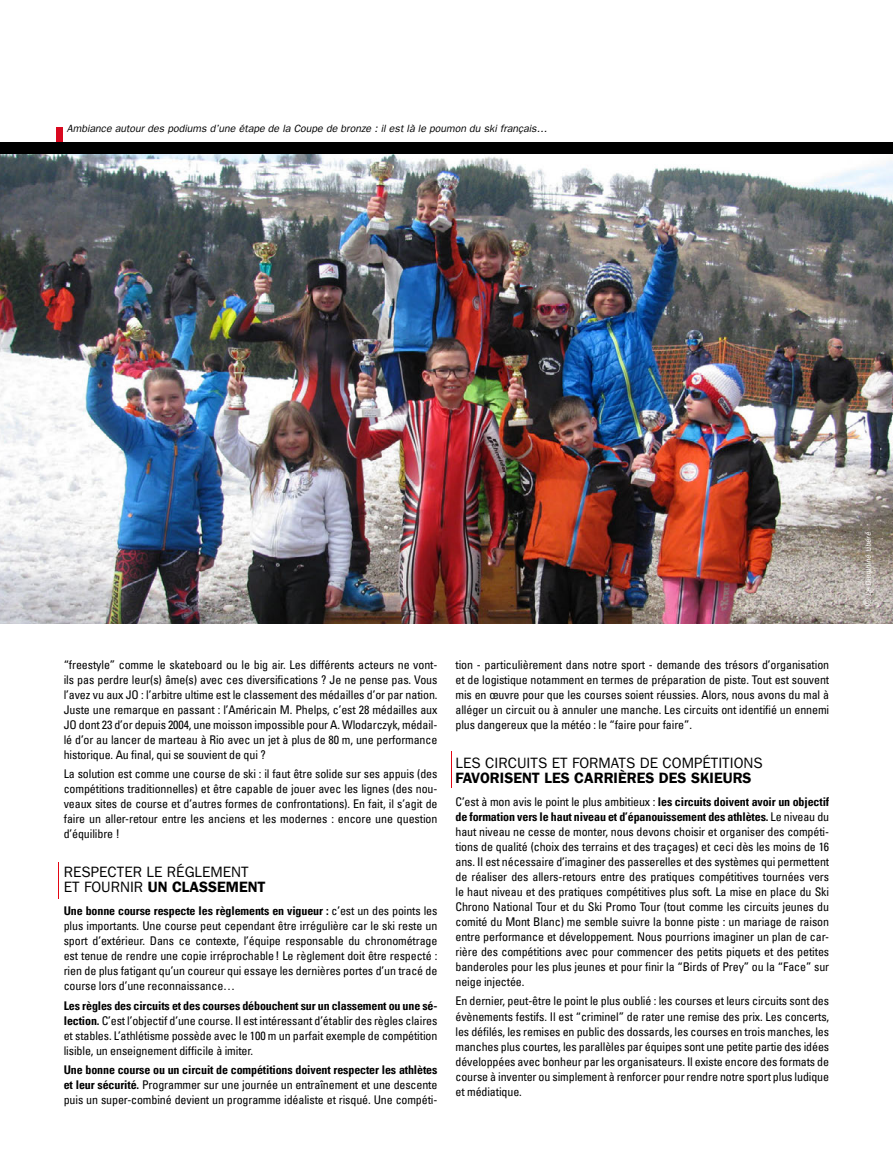
<style>
.page{position:relative;width:893px;height:1170px;background:#fff}
.page>*{position:absolute;margin:0;border:0;box-sizing:border-box;transform-origin:0 0}
.t1{font:15px/15px "Franklin Gothic";color:#000}
.t2{font:600 15px "Franklin Gothic";color:#000}
.t3{font:condensed 12px/15px "Univers";letter-spacing:-.01em;color:#000;text-align:justify}
.t4{font:italic 10.5px "Franklin Gothic";color:#000}
.t5{font:italic 7.5px "Franklin Gothic";color:#fff}
.s1{font-weight:600}
.s2{font-weight:700}
.s3{font-family:"Univers";font-weight:300;font-style:normal;font-stretch:condensed;font-size:9.75px}
</style>
<div class="page">
<div style="left:0;top:142px;width:893px;height:12px;background:#000"></div>
<hr style="left:451px;top:751px;width:1px;height:36px;background:#e30613">
<hr style="left:58px;top:861px;width:1px;height:37px;background:#e30613">
<img style="left:0;top:154px;width:893px;height:469px">
<div style="left:56px;top:127px;width:6px;height:15px;background:#d9081f"></div>
<p class="t4" style="left:67px;top:123px;width:482px">Ambiance autour des podiums d’une étape de la Coupe de bronze : il est là le poumon du ski français…</p>
<p class="t3" style="left:64px;top:657px;width:375px">“freestyle” comme le skateboard ou le big air. Les différents acteurs ne vont&shy;ils pas perdre leur(s) âme(s) avec ces diversifications ? Je ne pense pas. Vous l’avez vu aux JO : l’arbitre ultime est le classement des médailles d’or par nation.<br>Juste une remarque en passant : l’Américain M. Phelps, c’est 28 médailles aux JO dont 23 d’or depuis 2004, une moisson impossible pour A. Wlodarczyk, médail&shy;lé d’or au lancer de marteau à Rio avec un jet à plus de 80 m, une performance historique. Au final, qui se souvient de qui ?</p>
<p class="t3" style="left:64px;top:766px;width:375px">La solution est comme une course de ski : il faut être solide sur ses appuis (des compétitions traditionnelles) et être capable de jouer avec les lignes (des nou&shy;veaux sites de course et d’autres formes de confrontations). En fait, il s’agit de faire un aller-retour entre les anciens et les modernes : encore une question d’équilibre !</p>
<p class="t1" style="left:64px;top:863px;width:203px">RESPECTER LE RÉGLEMENT<br>ET FOURNIR <span class="s1">UN CLASSEMENT</span></p>
<p class="t3" style="left:64px;top:903px;width:375px"><span class="s2">Une bonne course respecte les règlements en vigueur :</span> c’est un des points les plus importants. Une course peut cependant être irrégulière car le ski reste un sport d’extérieur. Dans ce contexte, l’équipe responsable du chronométrage est tenue de rendre une copie irréprochable! Le règlement doit être respecté : rien de plus fatigant qu’un coureur qui essaye les dernières portes d’un tracé de course lors d’une reconnaissance…</p>
<p class="t3" style="left:64px;top:997px;width:375px"><span class="s2">Les règles des circuits et des courses débouchent sur un classement ou une sé&shy;lection.</span> C’est l’objectif d’une course. Il est intéressant d’établir des règles claires et stables. L’athlétisme possède avec le 100 m un parfait exemple de compétition lisible, un enseignement difficile à imiter.</p>
<p class="t3" style="left:64px;top:1061px;width:375px"><span class="s2">Une bonne course ou un circuit de compétitions doivent respecter les athlètes et leur sécurité.</span> Programmer sur une journée un entraînement et une descente puis un super-combiné devient un programme idéaliste et risqué. Une compéti-</p>
<p class="t3" style="left:455px;top:657px;width:375px">tion - particulièrement dans notre sport - demande des trésors d’organisation et de logistique notamment en termes de préparation de piste. Tout est souvent mis en œuvre pour que les courses soient réussies. Alors, nous avons du mal à alléger un circuit ou à annuler une manche. Les circuits ont identifié un ennemi plus dangereux que la météo : le “faire pour faire”.</p>
<p class="t1" style="left:455px;top:754px;width:309px">LES CIRCUITS ET FORMATS DE COMPÉTITIONS</p>
<p class="t2" style="left:455px;top:768px;width:298px">FAVORISENT LES CARRIÈRES DES SKIEURS</p>
<p class="t3" style="left:455px;top:794px;width:375px">C’est à mon avis le point le plus ambitieux : <span class="s2">les circuits doivent avoir un objectif de formation vers le haut niveau et d’épanouissement des athlètes.</span> Le niveau du haut niveau ne cesse de monter, nous devons choisir et organiser des compéti&shy;tions de qualité (choix des terrains et des traçages) et ceci dès les moins de 16 ans. Il est nécessaire d’imaginer des passerelles et des systèmes qui permettent de réaliser des allers-retours entre des pratiques compétitives tournées vers le haut niveau et des pratiques compétitives plus soft. La mise en place du Ski Chrono National Tour et du Ski Promo Tour (tout comme les circuits jeunes du comité du Mont Blanc) me semble suivre la bonne piste : un mariage de raison entre performance et développement. Nous pourrions imaginer un plan de car&shy;rière des compétitions avec pour commencer des petits piquets et des petites banderoles pour les plus jeunes et pour finir la “Birds of Prey” ou la “Face” sur neige injectée.</p>
<p class="t3" style="left:455px;top:993px;width:375px">En dernier, peut-être le point le plus oublié : les courses et leurs circuits sont des évènements festifs. Il est “criminel” de rater une remise des prix. Les concerts, les défilés, les remises en public des dossards, les courses en trois manches, les manches plus courtes, les parallèles par équipes sont une petite partie des idées développées avec bonheur par les organisateurs. Il existe encore des formats de course à inventer ou simplement à renforcer pour rendre notre sport plus ludique et médiatique.</p>
<p class="t5" style="left:864px;top:605px;width:75px;rotate:-90deg"><span class="s3">©</span> Le Dauphiné Libéré</p>
</div>
